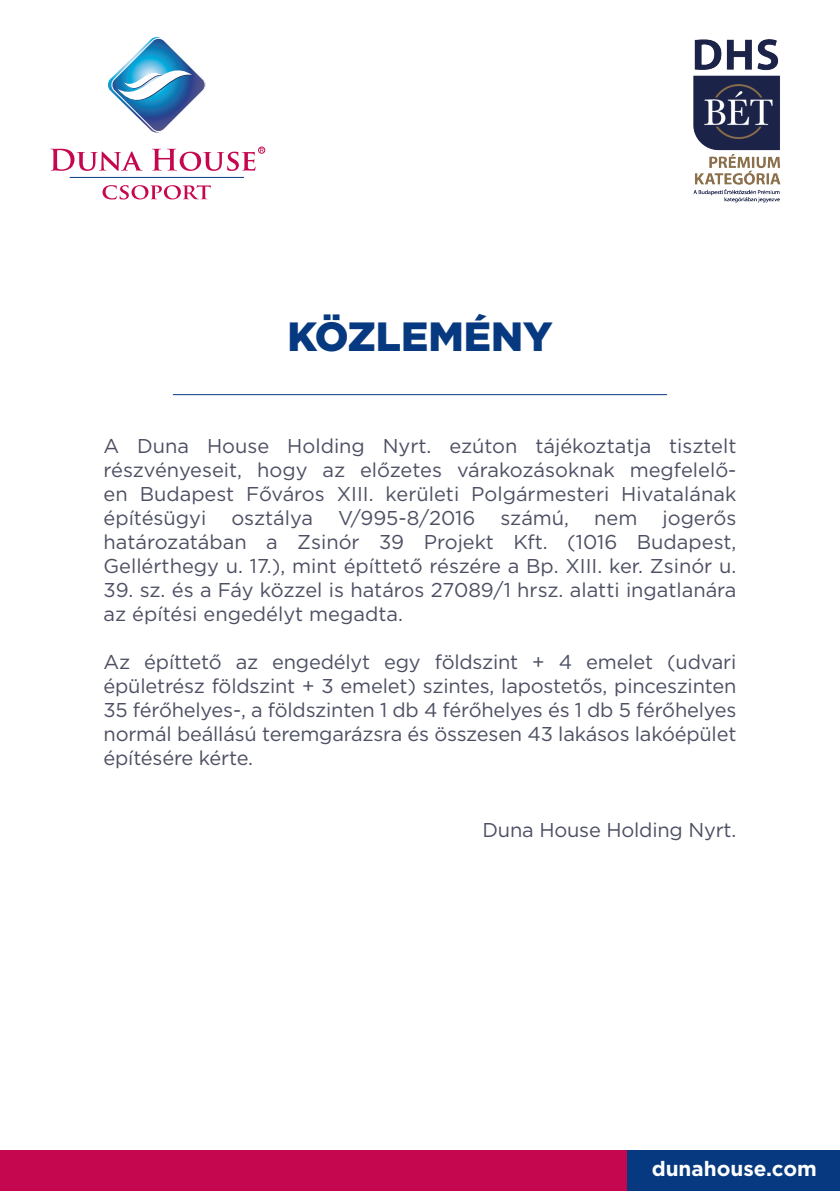
<style>
.page{position:relative;width:840px;height:1191px;background:#fff}
.page>*{position:absolute;margin:0;border:0;box-sizing:border-box;transform-origin:0 0}
.t1{font:900 40.8px "Gotham";color:#073980}
.t2{font:700 20.8px "Gotham";color:#fff}
.t3{font:20px/24px "Gotham";color:#4d5063;text-align:justify}
</style>
<div class="page">
<hr style="left:173px;top:394px;width:493px;height:1px;background:#073980">
<div style="left:626px;top:1150px;width:213px;height:41px;background:#073980"></div>
<div style="left:0;top:1150px;width:626px;height:41px;background:#c50750"></div>
<svg style="left:50px;top:149px;width:92px;height:22px"></svg>
<div style="left:258px;top:147px;width:7px;height:7px;border:1px solid #c50750;border-radius:50%"></div>
<svg style="left:152px;top:148px;width:112px;height:23px"></svg>
<svg style="left:108px;top:37px;width:98px;height:96px"></svg>
<hr style="left:70px;top:177px;width:174px;height:1px;background:#073980">
<svg style="left:102px;top:185px;width:108px;height:14px"></svg>
<img style="left:693px;top:39px;width:87px;height:164px">
<h1 class="t1" style="left:287px;top:308px;width:266px">KÖZLEMÉNY</h1>
<p class="t3" style="left:103px;top:433px;width:634px">A Duna House Holding Nyrt. ezúton tájékoztatja tisztelt részvényeseit, hogy az előzetes várakozásoknak megfelelő&shy;en Budapest Főváros XIII. kerületi Polgármesteri Hivatalának építésügyi osztálya</p>
<p class="t3" style="left:338px;top:505px;width:139px">V/995-8/2016</p>
<p class="t3" style="left:500px;top:505px;width:70px">számú,</p>
<p class="t3" style="left:594px;top:505px;width:45px">nem</p>
<p class="t3" style="left:103px;top:505px;width:634px;text-indent:558px">jogerős határozatában a Zsinór 39 Projekt Kft. (1016 Budapest, Gellérthegy u. 17.), mint építtető részére a Bp. XIII. ker. Zsinór u.</p>
<p class="t3" style="left:103px;top:577px;width:634px">39. sz. és a Fáy közzel is határos 27089/1 hrsz. alatti ingatlanára az építési engedélyt megadta.</p>
<p class="t3" style="left:103px;top:649px;width:634px">Az építtető az engedélyt egy földszint + 4 emelet (udvari épületrész földszint + 3 emelet) szintes, lapostetős, pinceszinten 35 férőhelyes-, a földszinten 1 db 4 férőhelyes és 1 db 5 férőhelyes normál beállású teremgarázsra és összesen 43 lakásos lakóépület építésére kérte.</p>
<p class="t3" style="left:482px;top:817px;width:255px">Duna House Holding Nyrt.</p>
<p class="t2" style="left:651px;top:1154px;width:166px">dunahouse.com</p>
</div>
